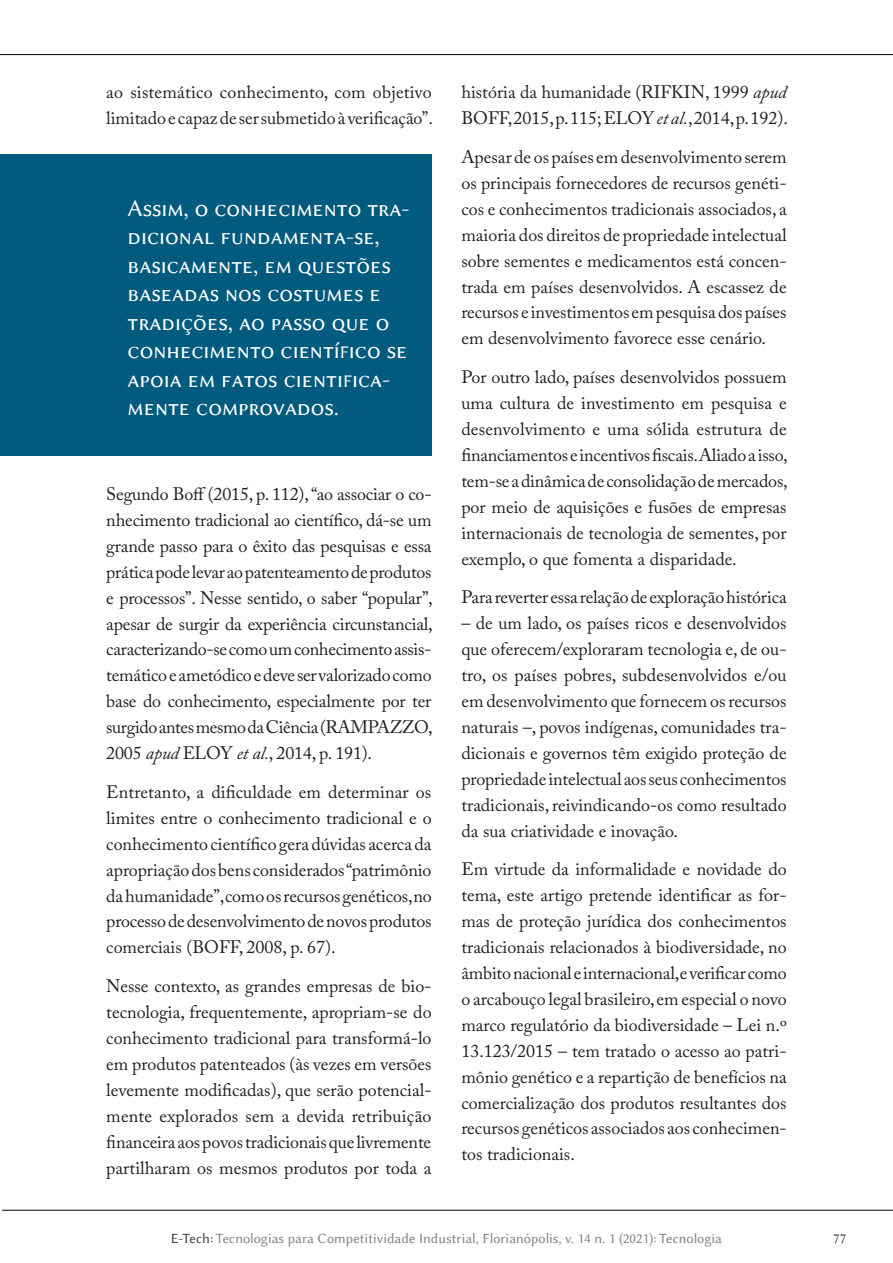
<style>
.page{position:relative;width:893px;height:1263px;background:#fff}
.page>*{position:absolute;margin:0;border:0;box-sizing:border-box;transform-origin:0 0}
.t1{font:24px/28.5px "Lin Biolinum Capitals";color:#fff}
.t2{font:18px/26px "Adobe Caslon Pro";color:#231f20;text-align:justify}
.t3{font:14.25px "Lin Biolinum";color:#808285}
.t4{font:14.25px "Lin Biolinum";color:#3e3e3f}
.s1{font-size:18px}
.s2{font-style:italic}
.s3{color:#3e3e3f}
</style>
<div class="page">
<hr style="left:2px;top:1210px;width:891px;height:1px;background:#000">
<hr style="left:0;top:54px;width:893px;height:1px;background:#000">
<div style="left:0;top:154px;width:432px;height:302px;background:#005b7f"></div>
<p class="t2" style="left:106px;top:79px;width:328px">ao sistemático conhecimento, com objetivo limitado e capaz de ser submetido à verificação”.</p>
<h1 class="t1" style="left:128px;top:194px;width:283px">Assim, o conhecimento tra&shy;dicional fundamenta-se, basicamente, em questões baseadas nos costumes e tradições, ao passo que o conhecimento cientí<span class="s1">F</span>ico se apoia em fatos cienti<span class="s1">F</span>ica&shy;mente comprovados.</h1>
<p class="t2" style="left:106px;top:481px;width:328px">Segundo Boff (2015, p. 112), “ao associar o co&shy;nhecimento tradicional ao científico, dá-se um grande passo para o êxito das pesquisas e essa prática pode levar ao patenteamento de produtos e processos”. Nesse sentido, o saber “popular”, apesar de surgir da experiência circunstancial, caracterizando-se como um conhecimento assis&shy;temático e ametódico e deve ser valorizado como base do conhecimento, especialmente por ter surgido antes mesmo da Ciência (RAMPAZZO, 2005 <span class="s2">apud</span> ELOY <span class="s2">et al.</span>, 2014, p. 191).</p>
<p class="t2" style="left:106px;top:779px;width:327px">Entretanto, a dificuldade em determinar os limites entre o conhecimento tradicional e o conhecimento científico gera dúvidas acerca da apropriação dos bens considerados “patrimônio da humanidade”, como os recursos genéticos, no processo de desenvolvimento de novos produtos comerciais (BOFF, 2008, p. 67).</p>
<p class="t2" style="left:106px;top:973px;width:327px">Nesse contexto, as grandes empresas de bio&shy;tecnologia, frequentemente, apropriam-se do conhecimento tradicional para transformá-lo em produtos patenteados (às vezes em versões levemente modificadas), que serão potencial&shy;mente explorados sem a devida retribuição financeira aos povos tradicionais que livremente partilharam os mesmos produtos por toda a</p>
<p class="t2" style="left:461px;top:79px;width:328px">história da humanidade (RIFKIN, 1999 <span class="s2">apud<br></span>BOFF, 2015, p. 115; ELOY <span class="s2">et al.</span>, 2014, p. 192).</p>
<p class="t2" style="left:461px;top:144px;width:327px">Apesar de os países em desenvolvimento serem os principais fornecedores de recursos genéti&shy;cos e conhecimentos tradicionais associados, a maioria dos direitos de propriedade intelectual sobre sementes e medicamentos está concen&shy;trada em países desenvolvidos. A escassez de recursos e investimentos em pesquisa dos países em desenvolvimento favorece esse cenário.</p>
<p class="t2" style="left:461px;top:364px;width:328px">Por outro lado, países desenvolvidos possuem uma cultura de investimento em pesquisa e desenvolvimento e uma sólida estrutura de financiamentos e incentivos fiscais. Aliado a isso, tem-se a dinâmica de consolidação de mercados, por meio de aquisições e fusões de empresas internacionais de tecnologia de sementes, por exemplo, o que fomenta a disparidade.</p>
<p class="t2" style="left:461px;top:584px;width:327px">Para reverter essa relação de exploração histórica</p>
<p class="t2" style="left:461px;top:610px;width:327px">– de um lado, os países ricos e desenvolvidos que oferecem/exploraram tecnologia e, de ou&shy;tro, os países pobres, subdesenvolvidos e/ou em desenvolvimento que fornecem os recursos naturais –, povos indígenas, comunidades tra&shy;dicionais e governos têm exigido proteção de propriedade intelectual aos seus conhecimentos tradicionais, reivindicando-os como resultado da sua criatividade e inovação.</p>
<p class="t2" style="left:461px;top:856px;width:327px">Em virtude da informalidade e novidade do tema, este artigo pretende identificar as for&shy;mas de proteção jurídica dos conhecimentos tradicionais relacionados à biodiversidade, no âmbito nacional e internacional, e verificar como o arcabouço legal brasileiro, em especial o novo marco regulatório da biodiversidade – Lei n.º 13.123/2015 – tem tratado o acesso ao patri&shy;mônio genético e a repartição de benefícios na comercialização dos produtos resultantes dos recursos genéticos associados aos conhecimen&shy;tos tradicionais.</p>
<p class="t3" style="left:171px;top:1230px;width:553px"><span class="s3">E-Tech:</span> Tecnologias para Competitividade Industrial, Florianópolis, v. 14 n. 1 (2021): Tecnologia</p>
<p class="t4" style="left:833px;top:1230px;width:15px">77</p>
</div>
